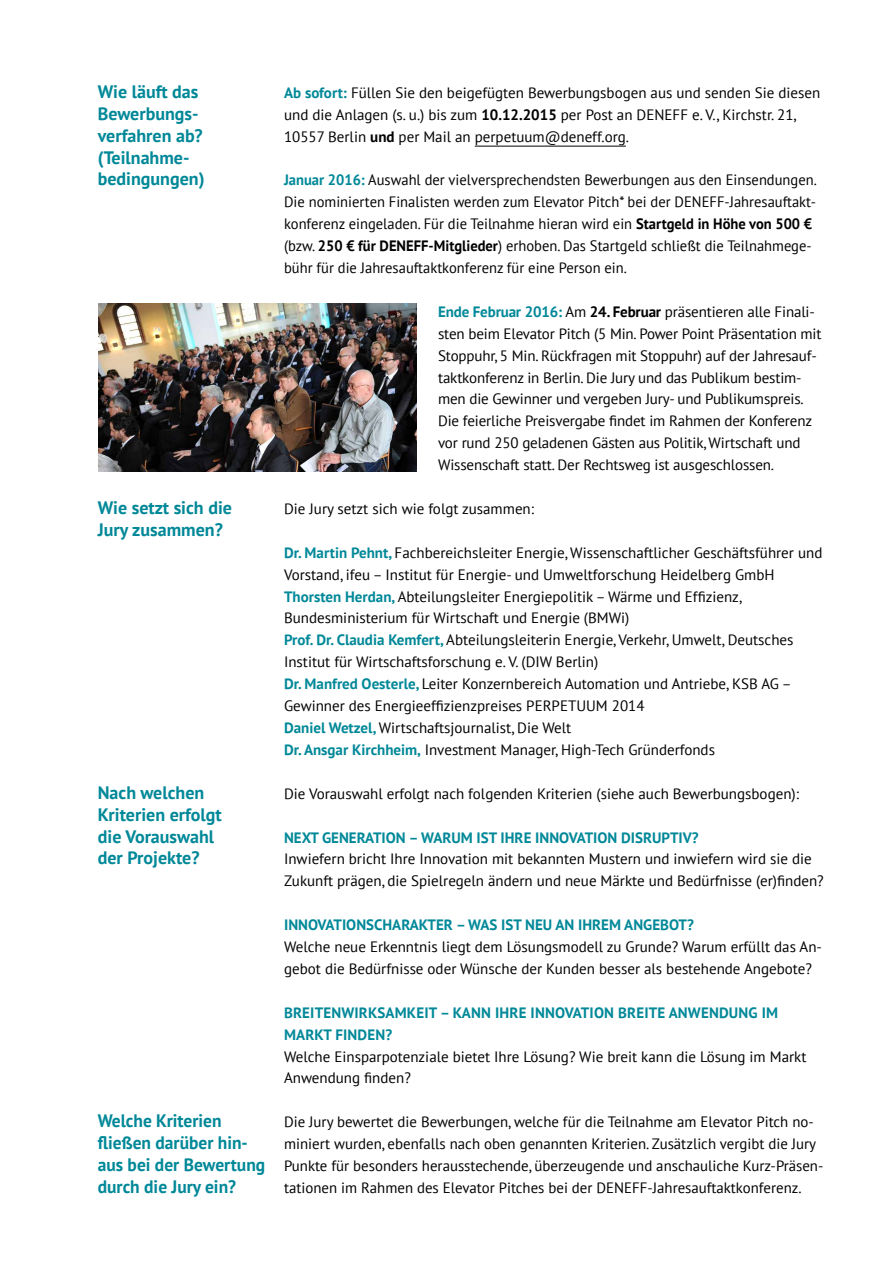
<style>
.page{position:relative;width:893px;height:1263px;background:#fff}
.page>*{position:absolute;margin:0;border:0;box-sizing:border-box;transform-origin:0 0}
.t1{font:700 18px/21.9px "PT Sans";color:#008898}
.t2{font:15px/21.9px "PT Sans";color:#000}
.t3{font:700 15px/21.9px "PT Sans";color:#008898}
.s1{font-weight:700;color:#008898}
.s2{font-weight:700}
</style>
<div class="page">
<hr style="left:475px;top:146px;width:151px;height:1px;background:#000">
<img style="left:99px;top:304px;width:318px;height:167px">
<p class="t1" style="left:98px;top:80px;width:108px">Wie läuft das<br>Bewerbungs&shy;verfahren ab? (Teilnahme&shy;bedingungen)</p>
<p class="t1" style="left:98px;top:496px;width:136px">Wie setzt sich die<br>Jury zusammen?</p>
<p class="t1" style="left:98px;top:781px;width:126px">Nach welchen<br>Kriterien erfolgt die Vorauswahl der Projekte?</p>
<p class="t1" style="left:98px;top:1109px;width:169px">Welche Kriterien fließen darüber hin&shy;aus bei der Bewertung durch die Jury ein?</p>
<p class="t2" style="left:284px;top:81px;width:538px"><span class="s1">Ab sofort:</span> Füllen Sie den beigefügten Bewerbungsbogen aus und senden Sie diesen und die Anlagen (s. u.) bis zum <span class="s2">10.12.2015</span> per Post an DENEFF e. V., Kirchstr. 21,<br>10557 Berlin <span class="s2">und</span> per Mail an perpetuum@deneff.org.</p>
<p class="t2" style="left:284px;top:169px;width:534px"><span class="s1">Januar 2016:</span> Auswahl der vielversprechendsten Bewerbungen aus den Einsendungen.<br>Die nominierten Finalisten werden zum Elevator Pitch* bei der DENEFF-Jahresauftakt&shy;konferenz eingeladen. Für die Teilnahme hieran wird ein <span class="s2">Startgeld in Höhe von 500 € </span>(bzw. <span class="s2">250 € für DENEFF-Mitglieder</span>) erhoben. Das Startgeld schließt die Teilnahmege&shy;bühr für die Jahresauftaktkonferenz für eine Person ein.</p>
<p class="t2" style="left:438px;top:300px;width:385px"><span class="s1">Ende Februar 2016:</span> Am <span class="s2">24. Februar</span> präsentieren alle Finali&shy;sten beim Elevator Pitch (5 Min. Power Point Präsentation mit Stoppuhr, 5 Min. Rückfragen mit Stoppuhr) auf der Jahresauf&shy;taktkonferenz in Berlin. Die Jury und das Publikum bestim&shy;men die Gewinner und vergeben Jury- und Publikumspreis.<br>Die feierliche Preisvergabe findet im Rahmen der Konferenz vor rund 250 geladenen Gästen aus Politik, Wirtschaft und Wissenschaft statt. Der Rechtsweg ist ausgeschlossen.</p>
<p class="t2" style="left:284px;top:497px;width:252px">Die Jury setzt sich wie folgt zusammen:</p>
<p class="t2" style="left:284px;top:541px;width:540px"><span class="s1">Dr. Martin Pehnt,</span> Fachbereichsleiter Energie, Wissenschaftlicher Geschäftsführer und Vorstand, ifeu – Institut für Energie- und Umweltforschung Heidelberg GmbH <span class="s1">Thorsten Herdan,</span> Abteilungsleiter Energiepolitik – Wärme und Effizienz, Bundesministerium für Wirtschaft und Energie (BMWi)<br><span class="s1">Prof. Dr. Claudia Kemfert,</span> Abteilungsleiterin Energie, Verkehr, Umwelt, Deutsches Institut für Wirtschaftsforschung e. V. (DIW Berlin)<br><span class="s1">Dr. Manfred Oesterle,</span> Leiter Konzernbereich Automation und Antriebe, KSB AG – Gewinner des Energieeffizienzpreises PERPETUUM 2014<br><span class="s1">Daniel Wetzel,</span> Wirtschaftsjournalist, Die Welt<br><span class="s1">Dr. Ansgar Kirchheim,</span> Investment Manager, High-Tech Gründerfonds</p>
<p class="t2" style="left:284px;top:782px;width:516px">Die Vorauswahl erfolgt nach folgenden Kriterien (siehe auch Bewerbungsbogen):</p>
<p class="t3" style="left:284px;top:826px;width:416px">NEXT GENERATION – WARUM IST IHRE INNOVATION DISRUPTIV?</p>
<p class="t2" style="left:284px;top:848px;width:541px">Inwiefern bricht Ihre Innovation mit bekannten Mustern und inwiefern wird sie die<br>Zukunft prägen, die Spielregeln ändern und neue Märkte und Bedürfnisse (er)finden?</p>
<p class="t3" style="left:284px;top:913px;width:411px">INNOVATIONSCHARAKTER – WAS IST NEU AN IHREM ANGEBOT?</p>
<p class="t2" style="left:284px;top:935px;width:539px">Welche neue Erkenntnis liegt dem Lösungsmodell zu Grunde? Warum erfüllt das An&shy;gebot die Bedürfnisse oder Wünsche der Kunden besser als bestehende Angebote?</p>
<p class="t3" style="left:284px;top:1001px;width:495px">BREITENWIRKSAMKEIT – KANN IHRE INNOVATION BREITE ANWENDUNG IM<br>MARKT FINDEN?</p>
<p class="t2" style="left:284px;top:1045px;width:524px">Welche Einsparpotenziale bietet Ihre Lösung? Wie breit kann die Lösung im Markt<br>Anwendung finden?</p>
<p class="t2" style="left:284px;top:1111px;width:541px">Die Jury bewertet die Bewerbungen, welche für die Teilnahme am Elevator Pitch no&shy;miniert wurden, ebenfalls nach oben genannten Kriterien. Zusätzlich vergibt die Jury Punkte für besonders herausstechende, überzeugende und anschauliche Kurz-Präsen&shy;tationen im Rahmen des Elevator Pitches bei der DENEFF-Jahresauftaktkonferenz.</p>
</div>
